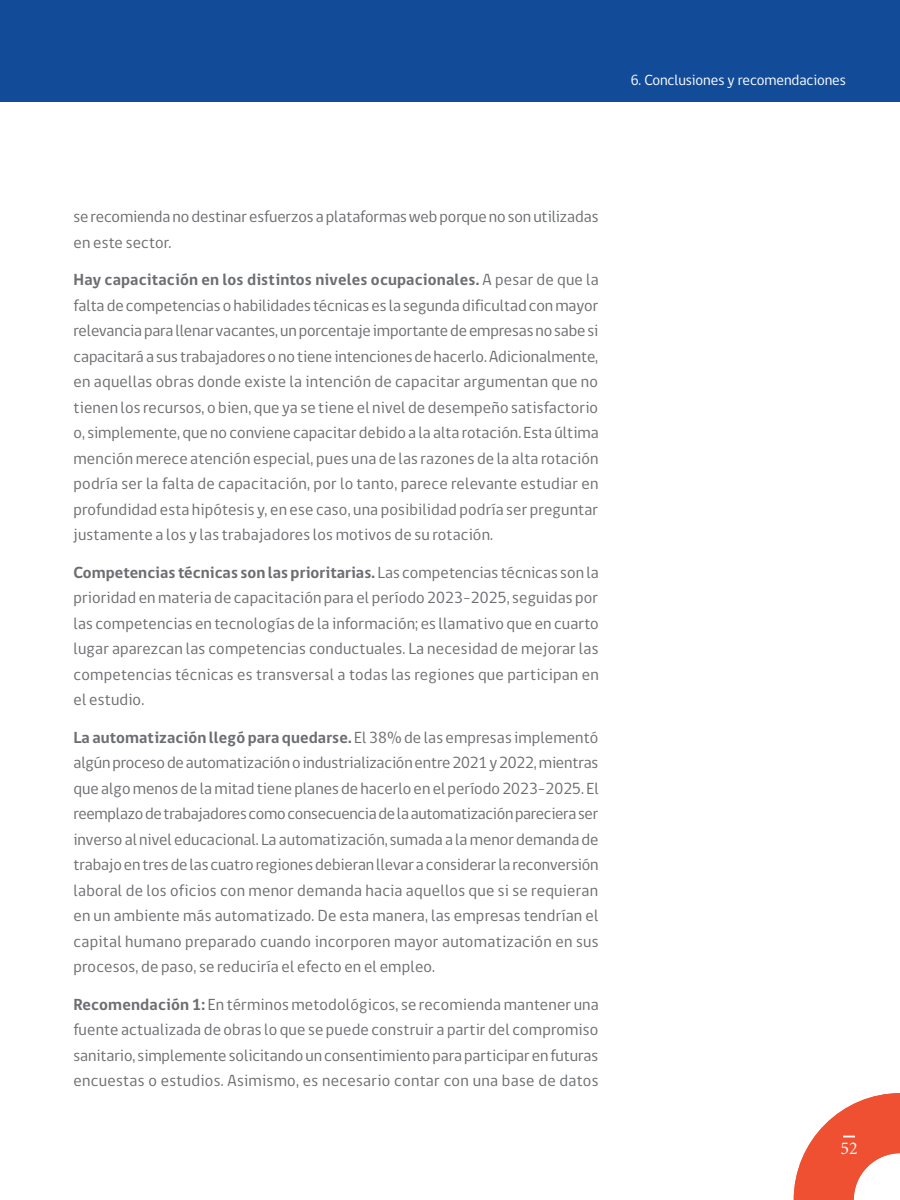
<style>
.page{position:relative;width:900px;height:1200px;background:#fff}
.page>*{position:absolute;margin:0;border:0;box-sizing:border-box;transform-origin:0 0}
.t1{font:18px "Minion";color:#fff}
.t2{font:16.5px/25.5px "gob CL";letter-spacing:.01em;color:#6c6d70;text-align:justify}
.t3{font:15px "gob CL";letter-spacing:-.005em;color:#fff}
.s1{font-weight:700}
</style>
<div class="page">
<svg style="left:794px;top:1093px;width:106px;height:107px"></svg>
<div style="left:0;top:0;width:900px;height:102px;background:#124c99"></div>
<p class="t3" style="left:769px;top:69px;width:79px">Introducción</p>
<p class="t3" style="left:631px;top:69px;width:217px">6. Conclusiones y recomendaciones</p>
<p class="t2" style="left:74px;top:205px;width:527px">se recomienda no destinar esfuerzos a plataformas web porque no son utilizadas en este sector.</p>
<p class="t2" style="left:74px;top:268px;width:527px"><span class="s1">Hay capacitación en los distintos niveles ocupacionales.</span> A pesar de que la falta de competencias o habilidades técnicas es la segunda dificultad con mayor relevancia para llenar vacantes, un porcentaje importante de empresas no sabe si capacitará a sus trabajadores o no tiene intenciones de hacerlo. Adicionalmente, en aquellas obras donde existe la intención de capacitar argumentan que no tienen los recursos, o bien, que ya se tiene el nivel de desempeño satisfactorio o, simplemente, que no conviene capacitar debido a la alta rotación. Esta última mención merece atención especial, pues una de las razones de la alta rotación podría ser la falta de capacitación, por lo tanto, parece relevante estudiar en profundidad esta hipótesis y, en ese caso, una posibilidad podría ser preguntar justamente a los y las trabajadores los motivos de su rotación.</p>
<p class="t2" style="left:74px;top:560px;width:527px"><span class="s1">Competencias técnicas son las prioritarias.</span> Las competencias técnicas son la prioridad en materia de capacitación para el período 2023-2025, seguidas por las competencias en tecnologías de la información; es llamativo que en cuarto lugar aparezcan las competencias conductuales. La necesidad de mejorar las competencias técnicas es transversal a todas las regiones que participan en el estudio.</p>
<p class="t2" style="left:74px;top:725px;width:527px"><span class="s1">La automatización llegó para quedarse.</span> El 38% de las empresas implementó algún proceso de automatización o industrialización entre 2021 y 2022, mientras que algo menos de la mitad tiene planes de hacerlo en el período 2023-2025. El reemplazo de trabajadores como consecuencia de la automatización pareciera ser inverso al nivel educacional. La automatización, sumada a la menor demanda de trabajo en tres de las cuatro regiones debieran llevar a considerar la reconversión laboral de los oficios con menor demanda hacia aquellos que si se requieran en un ambiente más automatizado. De esta manera, las empresas tendrían el capital humano preparado cuando incorporen mayor automatización en sus procesos, de paso, se reduciría el efecto en el empleo.</p>
<p class="t2" style="left:74px;top:992px;width:527px"><span class="s1">Recomendación 1:</span> En términos metodológicos, se recomienda mantener una fuente actualizada de obras lo que se puede construir a partir del compromiso sanitario, simplemente solicitando un consentimiento para participar en futuras encuestas o estudios. Asimismo, es necesario contar con una base de datos</p>
<p class="t1" style="left:840px;top:1140px;width:19px">52</p>
</div>
